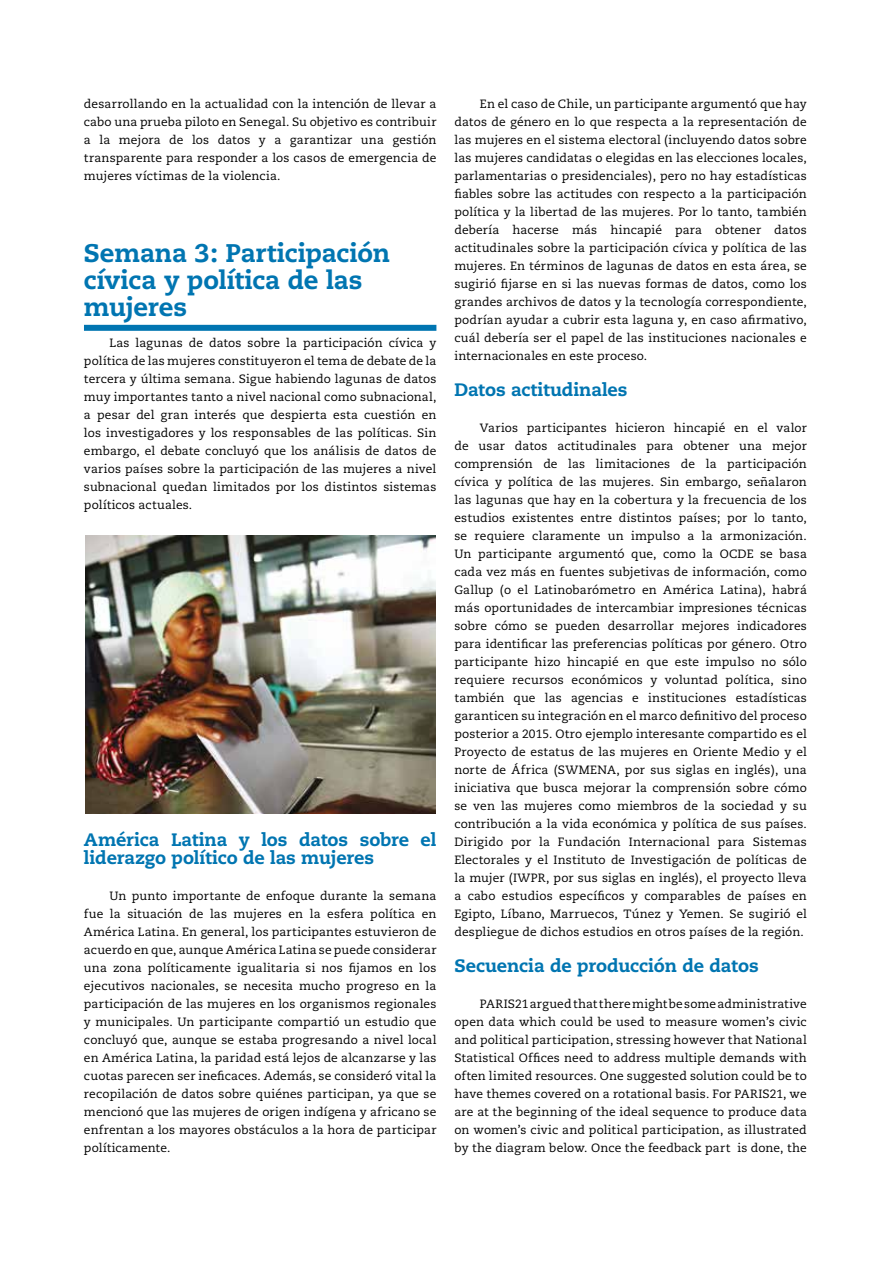
<style>
.page{position:relative;width:893px;height:1263px;background:#fff}
.page>*{position:absolute;margin:0;border:0;box-sizing:border-box;transform-origin:0 0}
.t1{font:800 25.5px/27px "Caecilia";letter-spacing:-.01em;color:#0075b1}
.t2{font:800 18px/18px "Caecilia";letter-spacing:-.01em;color:#0075b1}
.t3{font:12px/18px "Caecilia";letter-spacing:.01em;color:#000;text-align:justify}
</style>
<div class="page">
<div style="left:84px;top:325px;width:352px;height:6px;background:#0075b1"></div>
<img style="left:85px;top:536px;width:350px;height:278px">
<p class="t3" style="left:84px;top:95px;width:354px">desarrollando en la actualidad con la intención de llevar a cabo una prueba piloto en Senegal. Su objetivo es contribuir a la mejora de los datos y a garantizar una gestión transparente para responder a los casos de emergencia de mujeres víctimas de la violencia.</p>
<h1 class="t1" style="left:84px;top:240px;width:308px">Semana 3: Participación cívica y política de las mujeres</h1>
<p class="t3" style="left:84px;top:334px;width:354px;text-indent:26px">Las lagunas de datos sobre la participación cívica y política de las mujeres constituyeron el tema de debate de la tercera y última semana. Sigue habiendo lagunas de datos muy importantes tanto a nivel nacional como subnacional, a pesar del gran interés que despierta esta cuestión en los investigadores y los responsables de las políticas. Sin embargo, el debate concluyó que los análisis de datos de varios países sobre la participación de las mujeres a nivel subnacional quedan limitados por los distintos sistemas políticos actuales.</p>
<h2 class="t2" style="left:84px;top:831px;width:354px">América Latina y los datos sobre el liderazgo político de las mujeres</h2>
<p class="t3" style="left:84px;top:887px;width:354px;text-indent:26px">Un punto importante de enfoque durante la semana fue la situación de las mujeres en la esfera política en América Latina. En general, los participantes estuvieron de acuerdo en que, aunque América Latina se puede considerar una zona políticamente igualitaria si nos fijamos en los ejecutivos nacionales, se necesita mucho progreso en la participación de las mujeres en los organismos regionales y municipales. Un participante compartió un estudio que concluyó que, aunque se estaba progresando a nivel local en América Latina, la paridad está lejos de alcanzarse y las cuotas parecen ser ineficaces. Además, se consideró vital la recopilación de datos sobre quiénes participan, ya que se mencionó que las mujeres de origen indígena y africano se enfrentan a los mayores obstáculos a la hora de participar políticamente.</p>
<p class="t3" style="left:454px;top:95px;width:354px;text-indent:26px">En el caso de Chile, un participante argumentó que hay datos de género en lo que respecta a la representación de las mujeres en el sistema electoral (incluyendo datos sobre las mujeres candidatas o elegidas en las elecciones locales, parlamentarias o presidenciales), pero no hay estadísticas fiables sobre las actitudes con respecto a la participación política y la libertad de las mujeres. Por lo tanto, también debería hacerse más hincapié para obtener datos actitudinales sobre la participación cívica y política de las mujeres. En términos de lagunas de datos en esta área, se sugirió fijarse en si las nuevas formas de datos, como los grandes archivos de datos y la tecnología correspondiente, podrían ayudar a cubrir esta laguna y, en caso afirmativo, cuál debería ser el papel de las instituciones nacionales e internacionales en este proceso.</p>
<h2 class="t2" style="left:454px;top:381px;width:175px">Datos actitudinales</h2>
<p class="t3" style="left:454px;top:419px;width:354px;text-indent:26px">Varios participantes hicieron hincapié en el valor de usar datos actitudinales para obtener una mejor comprensión de las limitaciones de la participación cívica y política de las mujeres. Sin embargo, señalaron las lagunas que hay en la cobertura y la frecuencia de los estudios existentes entre distintos países; por lo tanto, se requiere claramente un impulso a la armonización.<br>Un participante argumentó que, como la OCDE se basa cada vez más en fuentes subjetivas de información, como Gallup (o el Latinobarómetro en América Latina), habrá más oportunidades de intercambiar impresiones técnicas sobre cómo se pueden desarrollar mejores indicadores para identificar las preferencias políticas por género. Otro participante hizo hincapié en que este impulso no sólo requiere recursos económicos y voluntad política, sino también que las agencias e instituciones estadísticas garanticen su integración en el marco definitivo del proceso posterior a 2015. Otro ejemplo interesante compartido es el Proyecto de estatus de las mujeres en Oriente Medio y el norte de África (SWMENA, por sus siglas en inglés), una iniciativa que busca mejorar la comprensión sobre cómo se ven las mujeres como miembros de la sociedad y su contribución a la vida económica y política de sus países.<br>Dirigido por la Fundación Internacional para Sistemas Electorales y el Instituto de Investigación de políticas de la mujer (IWPR, por sus siglas en inglés), el proyecto lleva a cabo estudios específicos y comparables de países en Egipto, Líbano, Marruecos, Túnez y Yemen. Se sugirió el despliegue de dichos estudios en otros países de la región.</p>
<h2 class="t2" style="left:454px;top:957px;width:306px">Secuencia de producción de datos</h2>
<p class="t3" style="left:454px;top:995px;width:354px;text-indent:26px">PARIS21 argued that there might be some administrative open data which could be used to measure women’s civic and political participation, stressing however that National Statistical Offices need to address multiple demands with often limited resources. One suggested solution could be to have themes covered on a rotational basis. For PARIS21, we are at the beginning of the ideal sequence to produce data on women’s civic and political participation, as illustrated by the diagram below. Once the feedback part is done, the</p>
</div>
